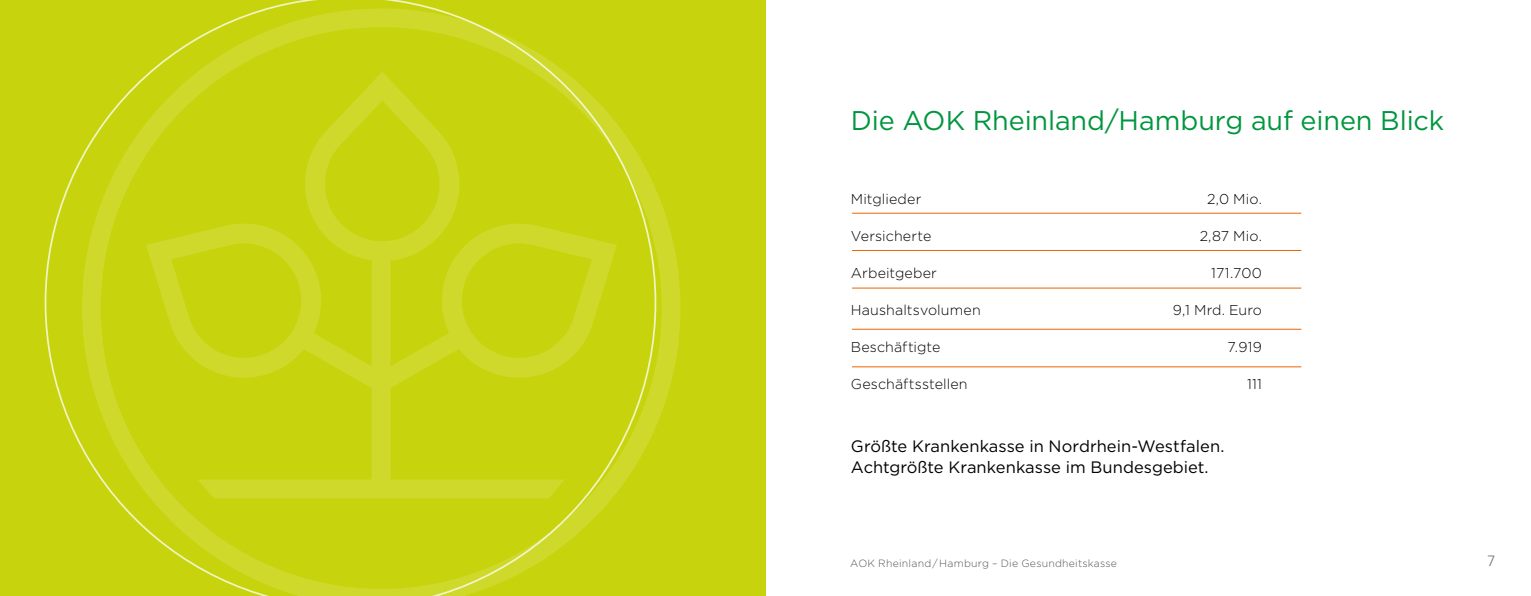
<style>
.page{position:relative;width:1531px;height:596px;background:#fff}
.page>*{position:absolute;margin:0;border:0;box-sizing:border-box;transform-origin:0 0}
.t1{font:27px "Gotham";letter-spacing:-.005em;color:#00963f}
.t2{font:16.5px/21px "Gotham";color:#000}
.t3{font:300 15px "Frutiger LT";color:#787978}
.t4{font:300 14.25px "Gotham";letter-spacing:.01em;color:#000}
.t5{font:300 10.5px "Gotham";letter-spacing:.02em;color:#565656}
</style>
<div class="page">
<hr style="left:852px;top:213px;width:449px;height:1px;background:#ec6502">
<hr style="left:852px;top:250px;width:449px;height:1px;background:#ec6502">
<hr style="left:852px;top:287px;width:449px;height:1px;background:#ec6502">
<hr style="left:852px;top:328px;width:449px;height:1px;background:#ec6502">
<hr style="left:852px;top:366px;width:449px;height:1px;background:#ec6502">
<div style="left:0;top:0;width:765px;height:595px;background:#c7d40d"></div>
<svg style="left:656px;top:190px;width:24px;height:236px;fill:#ced92c"></svg>
<svg style="left:45px;top:0;width:611px;height:595px"></svg>
<h1 class="t1" style="left:851px;top:105px;width:595px">Die AOK Rheinland/Hamburg auf einen Blick</h1>
<p class="t4" style="left:851px;top:191px;width:72px">Mitglieder</p>
<p class="t4" style="left:1207px;top:191px;width:56px">2,0 Mio.</p>
<p class="t4" style="left:851px;top:228px;width:82px">Versicherte</p>
<p class="t4" style="left:1200px;top:228px;width:64px">2,87 Mio.</p>
<p class="t4" style="left:851px;top:265px;width:88px">Arbeitgeber</p>
<p class="t4" style="left:1211px;top:265px;width:52px">171.700</p>
<p class="t4" style="left:851px;top:302px;width:131px">Haushaltsvolumen</p>
<p class="t4" style="left:1173px;top:302px;width:91px">9,1 Mrd. Euro</p>
<p class="t4" style="left:851px;top:339px;width:91px">Beschäftigte</p>
<p class="t4" style="left:1227px;top:339px;width:36px">7.919</p>
<p class="t4" style="left:851px;top:376px;width:118px">Geschäftsstellen</p>
<p class="t4" style="left:1247px;top:376px;width:16px">111</p>
<p class="t2" style="left:851px;top:435px;width:375px">Größte Krankenkasse in Nordrhein-Westfalen.<br>Achtgrößte Krankenkasse im Bundesgebiet.</p>
<p class="t5" style="left:850px;top:556px;width:268px">AOK Rheinland/Hamburg – Die Gesundheitskasse</p>
<p class="t3" style="left:1487px;top:552px;width:10px">7</p>
</div>
